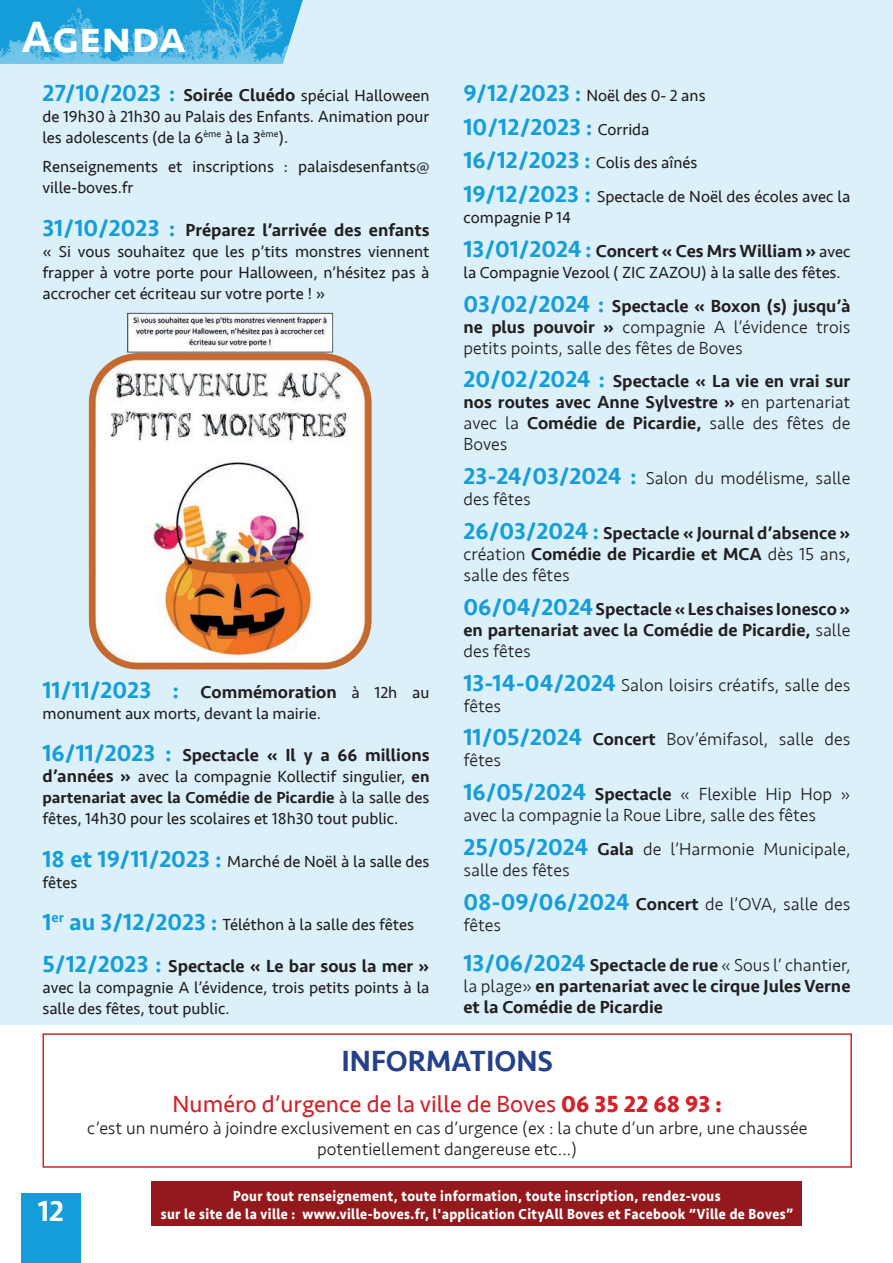
<style>
.page{position:relative;width:893px;height:1263px;background:#fff}
.page>*{position:absolute;margin:0;border:0;box-sizing:border-box;transform-origin:0 0}
.t1{font:500 45px "Seravek";color:#fff}
.t2{font:500 30px "Seravek";color:#24418a}
.t3{font:500 30px "Seravek";color:#fff}
.t4{font:24px "Seravek";color:#d2222a}
.t5{font:500 24px "Seravek";color:#149dd9}
.t6{font:500 18px/21px "Seravek";color:#231f20;text-align:justify}
.t7{font:300 18px/21px "Seravek";color:#231f20}
.t8{font:16.5px/21px "Seravek";color:#231f20}
.t9{font:700 15px/18px "Seravek";letter-spacing:.03em;color:#fff;text-align:center;scale:.9 1}
.s1{font-weight:500;font-size:24px;color:#149dd9}
.s2{font-weight:500;font-size:18px}
.s3{font-size:24px;color:#149dd9}
.s4{font-weight:400;font-size:16.5px;color:#231f20}
.s5{font-weight:400;font-size:16.5px}
.s6{font-weight:500}
.s7{font-weight:300}
.s8{font-weight:700}
</style>
<div class="page">
<div style="left:0;top:0;width:893px;height:1025px;background:#dbf0f9"></div>
<div style="left:21px;top:1193px;width:60px;height:70px;background:#149dd9"></div>
<div style="left:152px;top:1181px;width:650px;height:45px;background:#94191c"></div>
<div style="left:43px;top:1033px;width:809px;height:135px;border:2px solid #d2222a"></div>
<img style="left:88px;top:312px;width:284px;height:358px">
<svg style="left:0;top:0;width:303px;height:64px"></svg>
<h1 class="t1" style="left:21px;top:9px;width:167px">Agenda</h1>
<p class="t8" style="left:43px;top:85px;width:388px;text-align:justify"><span class="s1">27/10/2023 :</span> <span class="s2">Soirée Cluédo</span> spécial Halloween de 19h30 à 21h30 au Palais des Enfants. Animation pour les adolescents (de la 6<sup>ème</sup> à la 3<sup>ème</sup>).</p>
<p class="t8" style="left:43px;top:156px;width:388px">Renseignements et inscriptions : palaisdesenfants@ ville-boves.fr</p>
<p class="t6" style="left:43px;top:219px;width:388px"><span class="s3">31/10/2023 :</span> Préparez l’arrivée des enfants</p>
<p class="t8" style="left:43px;top:241px;width:388px;text-align:justify">« Si vous souhaitez que les p’tits monstres viennent frapper à votre porte pour Halloween, n’hésitez pas à accrocher cet écriteau sur votre porte ! »</p>
<p class="t8" style="left:463px;top:85px;width:244px"><span class="s1">9/12/2023 :</span> Noël des 0- 2 ans</p>
<h3 class="t5" style="left:463px;top:112px;width:188px">10/12/2023 : <span class="s4">Corrida</span></h3>
<p class="t8" style="left:463px;top:146px;width:388px;line-height:33.8px"><span class="s1">16/12/2023 :</span> Colis des aînés<br><span class="s1">19/12/2023 :</span> Spectacle de Noël des écoles avec la</p>
<p class="t8" style="left:463px;top:207px;width:109px">compagnie P 14</p>
<p class="t6" style="left:463px;top:241px;width:388px"><span class="s3">13/01/2024 :</span> Concert « Ces Mrs William » <span class="s5">avec</span></p>
<p class="t8" style="left:463px;top:262px;width:379px">la Compagnie Vezool ( ZIC ZAZOU) à la salle des fêtes.</p>
<p class="t7" style="left:463px;top:295px;width:388px;text-align:justify"><span class="s1">03/02/2024 :</span> <span class="s6">Spectacle « Boxon (s) jusqu’à ne plus pouvoir »</span> compagnie A l’évidence trois petits points, salle des fêtes de Boves</p>
<p class="t6" style="left:463px;top:371px;width:388px"><span class="s3">20/02/2024 :</span> Spectacle « La vie en vrai sur nos routes avec Anne Sylvestre » <span class="s7">en partenariat avec la</span> Comédie de Picardie, <span class="s7">salle des fêtes de Boves</span></p>
<p class="t7" style="left:463px;top:468px;width:388px"><span class="s1">23-24/03/2024 :</span> Salon du modélisme, salle des fêtes</p>
<p class="t6" style="left:463px;top:523px;width:388px"><span class="s3">26/03/2024 :</span> Spectacle « Journal d’absence » <span class="s7">création</span> Comédie de Picardie et MCA <span class="s7">dès 15 ans, salle des fêtes</span></p>
<p class="t6" style="left:463px;top:598px;width:388px"><span class="s3">06/04/2024</span> Spectacle « Les chaises Ionesco » en partenariat avec la Comédie de Picardie, <span class="s7">salle des fêtes</span></p>
<p class="t7" style="left:463px;top:674px;width:388px"><span class="s1">13-14-04/2024</span> Salon loisirs créatifs, salle des fêtes</p>
<p class="t7" style="left:463px;top:729px;width:388px"><span class="s1">11/05/2024</span> <span class="s6">Concert</span> Bov’émifasol, salle des fêtes</p>
<p class="t7" style="left:463px;top:784px;width:388px"><span class="s1">16/05/2024</span> <span class="s6">Spectacle</span> « Flexible Hip Hop » avec la compagnie la Roue Libre, salle des fêtes</p>
<p class="t7" style="left:463px;top:839px;width:388px"><span class="s1">25/05/2024</span> <span class="s6">Gala</span> de l’Harmonie Municipale, salle des fêtes</p>
<p class="t7" style="left:463px;top:893px;width:388px"><span class="s1">08-09/06/2024</span> <span class="s6">Concert</span> de l’OVA, salle des fêtes</p>
<p class="t6" style="left:463px;top:954px;width:388px"><span class="s3">13/06/2024</span> Spectacle de rue <span class="s7">« Sous l’ chantier, la plage»</span> en partenariat avec le cirque Jules Verne et la Comédie de Picardie</p>
<h2 class="t2" style="left:341px;top:1042px;width:213px">INFORMATIONS</h2>
<h3 class="t4" style="left:173px;top:1085px;width:551px">Numéro d’urgence de la ville de Boves <span class="s8">06 35 22 68 93 :</span></h3>
<p class="t7" style="left:87px;top:1117px;width:722px;line-height:21.6px;text-align:center">c’est un numéro à joindre exclusivement en cas d’urgence (ex : la chute d’un arbre, une chaussée potentiellement dangereuse etc...)</p>
<p class="t6" style="left:43px;top:682px;width:388px"><span class="s3">11/11/2023 :</span> Commémoration <span class="s5">à 12h au</span></p>
<p class="t8" style="left:43px;top:703px;width:280px">monument aux morts, devant la mairie.</p>
<p class="t6" style="left:43px;top:745px;width:388px"><span class="s3">16/11/2023 :</span> Spectacle « Il y a 66 millions</p>
<p class="t8" style="left:43px;top:766px;width:388px;text-align:justify"><span class="s2">d’années »</span> avec la compagnie Kollectif singulier, <span class="s6">en partenariat avec la Comédie de Picardie</span> à la salle des fêtes, 14h30 pour les scolaires et 18h30 tout public.</p>
<p class="t8" style="left:43px;top:850px;width:388px"><span class="s1">18 et 19/11/2023 :</span> Marché de Noël à la salle des fêtes</p>
<p class="t8" style="left:43px;top:914px;width:373px"><span class="s1">1</span><sup>er</sup> <span class="s1">au 3/12/2023 :</span> Téléthon à la salle des fêtes</p>
<p class="t6" style="left:43px;top:956px;width:388px"><span class="s3">5/12/2023 :</span> Spectacle « Le bar sous la mer »</p>
<p class="t8" style="left:43px;top:977px;width:388px">avec la compagnie A l’évidence, trois petits points à la salle des fêtes, tout public.</p>
<h2 class="t3" style="left:38px;top:1192px;width:28px">12</h2>
<p class="t9" style="left:161px;top:1187px;width:704px">Pour tout renseignement, toute information, toute inscription, rendez-vous<br>sur le site de la ville : www.ville-boves.fr, l'application CityAll Boves et Facebook “Ville de Boves”</p>
</div>
